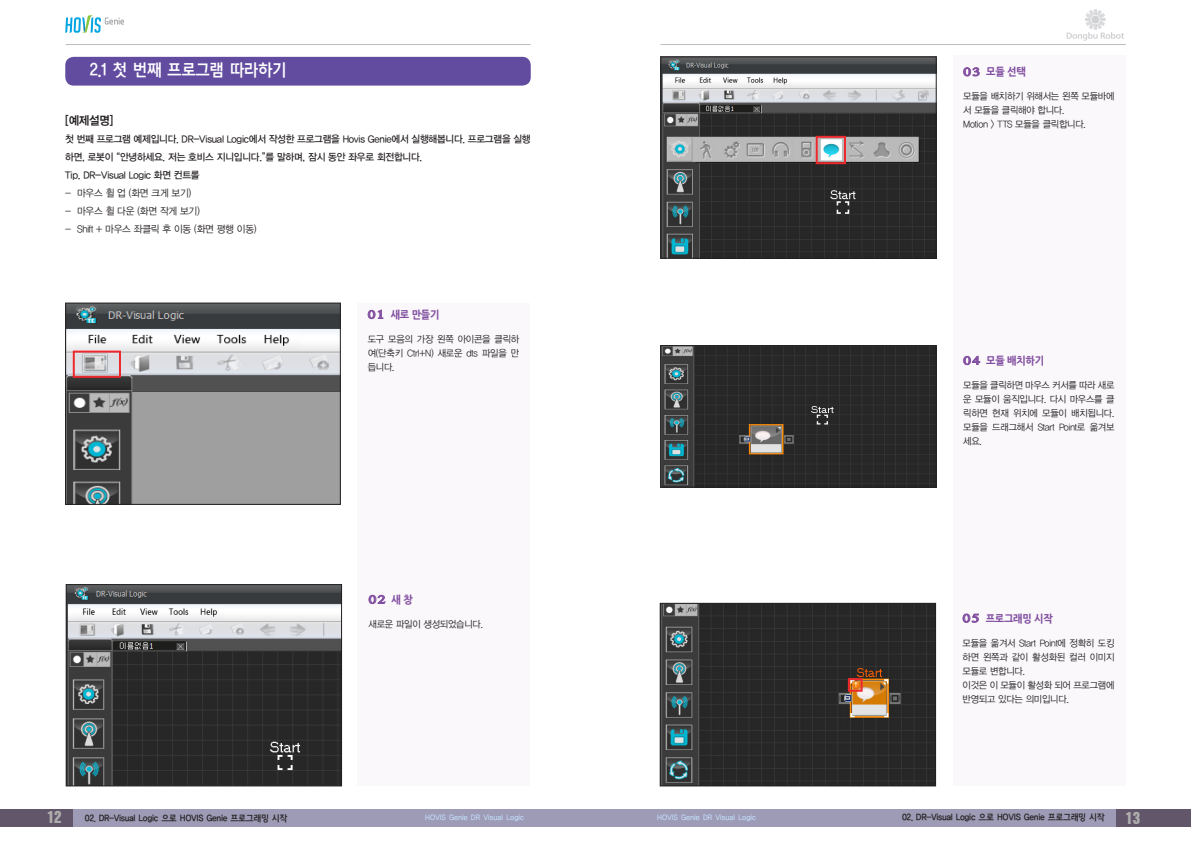
<style>
.page{position:relative;width:1191px;height:842px;background:#fff}
.page>*{position:absolute;margin:0;border:0;box-sizing:border-box;transform-origin:0 0}
.t1{font:17px "Cre Go B";letter-spacing:-.025em;color:#fff;scale:.95 1}
.t2{font:15px "Swiss 921 BT Regular A";color:#aeadad}
.t3{font:12px "YDVYGO14";color:#231f20;scale:.95 1}
.t4{font:700 10.8px "Nanum Myeongjo OTF Extra";color:#824fa0;scale:1.33 1}
.t5{font:700 10.6px "Nanum Gothic OTF Extra";letter-spacing:-.025em;color:#824fa0;scale:.95 1}
.t6{font:10px/18px "YDVYGO13";letter-spacing:-.025em;color:#231f20;scale:.95 1}
.t7{font:10px "YDVYGO12";letter-spacing:-.025em;color:#231f20;scale:.95 1}
.t8{font:9.6px/14px "YDVYGO12";letter-spacing:-.025em;color:#231f20;text-align:justify;scale:.95 1}
.t9{font:9px "Cre Go B";letter-spacing:-.035em;color:#231f20}
.t10{font:8px "Cre Go M";color:#c6e3ff}
.s1{font-family:"Nanum Myeongjo OTF Extra";font-size:10.8px}
.s2{font-family:"Nanum Gothic OTF Extra";font-size:10.6px}
</style>
<div class="page">
<div style="left:0;top:809px;width:73px;height:17px;background:#62566a"></div>
<div style="left:1115px;top:809px;width:76px;height:17px;background:#62566a"></div>
<div style="left:73px;top:809px;width:522px;height:17px;background:#9e9bb6"></div>
<div style="left:594px;top:809px;width:521px;height:17px;background:#9e9bb6"></div>
<hr style="left:66px;top:44px;width:465px;height:1px;background:#bcbdc0">
<hr style="left:660px;top:44px;width:465px;height:1px;background:#bcbdc0">
<svg style="left:65px;top:15px;width:59px;height:18px"></svg>
<svg style="left:1066px;top:9px;width:58px;height:32px"></svg>
<div style="left:357px;top:303px;width:173px;height:482px;background:#faf8fb"></div>
<svg style="left:367px;top:309px;width:17px;height:11px"></svg>
<img style="left:67px;top:305px;width:271px;height:198px">
<div style="left:65px;top:303px;width:275px;height:202px;border:1px solid #231f20"></div>
<div style="left:65px;top:57px;width:466px;height:29px;background:#624c9f;border-radius:9px"></div>
<svg style="left:368px;top:594px;width:18px;height:10px"></svg>
<img style="left:68px;top:586px;width:272px;height:198px">
<div style="left:66px;top:584px;width:276px;height:202px;border:1px solid #231f20"></div>
<div style="left:73px;top:351px;width:48px;height:27px;border:2px solid #ee292e"></div>
<div style="left:953px;top:56px;width:172px;height:730px;background:#faf8fb"></div>
<svg style="left:963px;top:67px;width:17px;height:10px"></svg>
<svg style="left:963px;top:355px;width:17px;height:11px"></svg>
<img style="left:662px;top:59px;width:272px;height:197px">
<div style="left:660px;top:57px;width:276px;height:201px;border:1px solid #231f20"></div>
<img style="left:662px;top:347px;width:272px;height:138px">
<div style="left:660px;top:345px;width:276px;height:142px;border:1px solid #231f20"></div>
<svg style="left:962px;top:613px;width:17px;height:10px"></svg>
<img style="left:662px;top:605px;width:271px;height:179px">
<div style="left:660px;top:603px;width:275px;height:183px;border:1px solid #231f20"></div>
<div style="left:815px;top:136px;width:31px;height:28px;border:2px solid #ee292e"></div>
<div style="left:848px;top:678px;width:14px;height:14px;border:2px solid #ee292e"></div>
<p class="t1" style="left:90px;top:61px;width:209px">2.1 첫 번째 프로그램 따라하기</p>
<p class="t3" style="left:65px;top:113px;width:52px">[예제설명]</p>
<p class="t6" style="left:65px;top:130px;width:491px">첫 번째 프로그램 예제입니다. DR-Visual Logic에서 작성한 프로그램을 Hovis Genie에서 실행해봅니다. 프로그램을 실행 하면, 로봇이 “안녕하세요. 저는 호비스 지니입니다.”를 말하며, 잠시 동안 좌우로 회전합니다.</p>
<p class="t6" style="left:65px;top:166px;width:143px">Tip. DR-Visual Logic 화면 컨트롤</p>
<p class="t7" style="left:65px;top:187px;width:134px">- 마우스 휠 업 (화면 크게 보기)</p>
<p class="t7" style="left:65px;top:205px;width:143px">- 마우스 휠 다운 (화면 작게 보기)</p>
<p class="t7" style="left:65px;top:223px;width:203px">- Shift + 마우스 좌클릭 후 이동 (화면 평행 이동)</p>
<p class="t5" style="left:368px;top:308px;width:77px"><span class="s1">01</span> 새로 만들기</p>
<p class="t8" style="left:368px;top:331px;width:161px">도구 모음의 가장 왼쪽 아이콘을 클릭하 여(단축키 Ctrl+N) 새로운 dts 파일을 만 듭니다.</p>
<p class="t4" style="left:368px;top:593px;width:35px">02 <span class="s2">새 창</span></p>
<p class="t8" style="left:368px;top:616px;width:122px">새로운 파일이 생성되었습니다.</p>
<p class="t5" style="left:963px;top:66px;width:67px"><span class="s1">03</span> 모듈 선택</p>
<p class="t8" style="left:963px;top:89px;width:161px">모듈을 배치하기 위해서는 왼쪽 모듈바에 서 모듈을 클릭해야 합니다.</p>
<p class="t8" style="left:963px;top:117px;width:131px">Motion &gt; TTS 모듈을 클릭합니다.</p>
<p class="t5" style="left:963px;top:354px;width:87px"><span class="s1">04</span> 모듈 배치하기</p>
<p class="t8" style="left:963px;top:377px;width:161px">모듈을 클릭하면 마우스 커서를 따라 새로 운 모듈이 움직입니다. 다시 마우스를 클 릭하면 현재 위치에 모듈이 배치됩니다. 모듈을 드래그해서 Start Point로 옮겨보 세요.</p>
<p class="t5" style="left:962px;top:612px;width:96px"><span class="s1">05</span> 프로그래밍 시작</p>
<p class="t8" style="left:962px;top:635px;width:161px">모듈을 옮겨서 Start Point에 정확히 도킹 하면 왼쪽과 같이 활성화된 컬러 이미지 모듈로 변합니다.</p>
<p class="t8" style="left:962px;top:677px;width:161px">이것은 이 모듈이 활성화 되어 프로그램에 반영되고 있다는 의미입니다.</p>
<h2 class="t2" style="left:47px;top:807px;width:16px">12</h2>
<p class="t9" style="left:85px;top:813px;width:204px">02. DR-Visual Logic 으로 HOVIS Genie 프로그래밍 시작</p>
<p class="t9" style="left:902px;top:813px;width:204px">02. DR-Visual Logic 으로 HOVIS Genie 프로그래밍 시작</p>
<h2 class="t2" style="left:1125px;top:808px;width:16px">13</h2>
<p class="t10" style="left:425px;top:813px;width:100px">HOVIS Genie DR Visual Logic</p>
<p class="t10" style="left:657px;top:813px;width:100px">HOVIS Genie DR Visual Logic</p>
</div>
